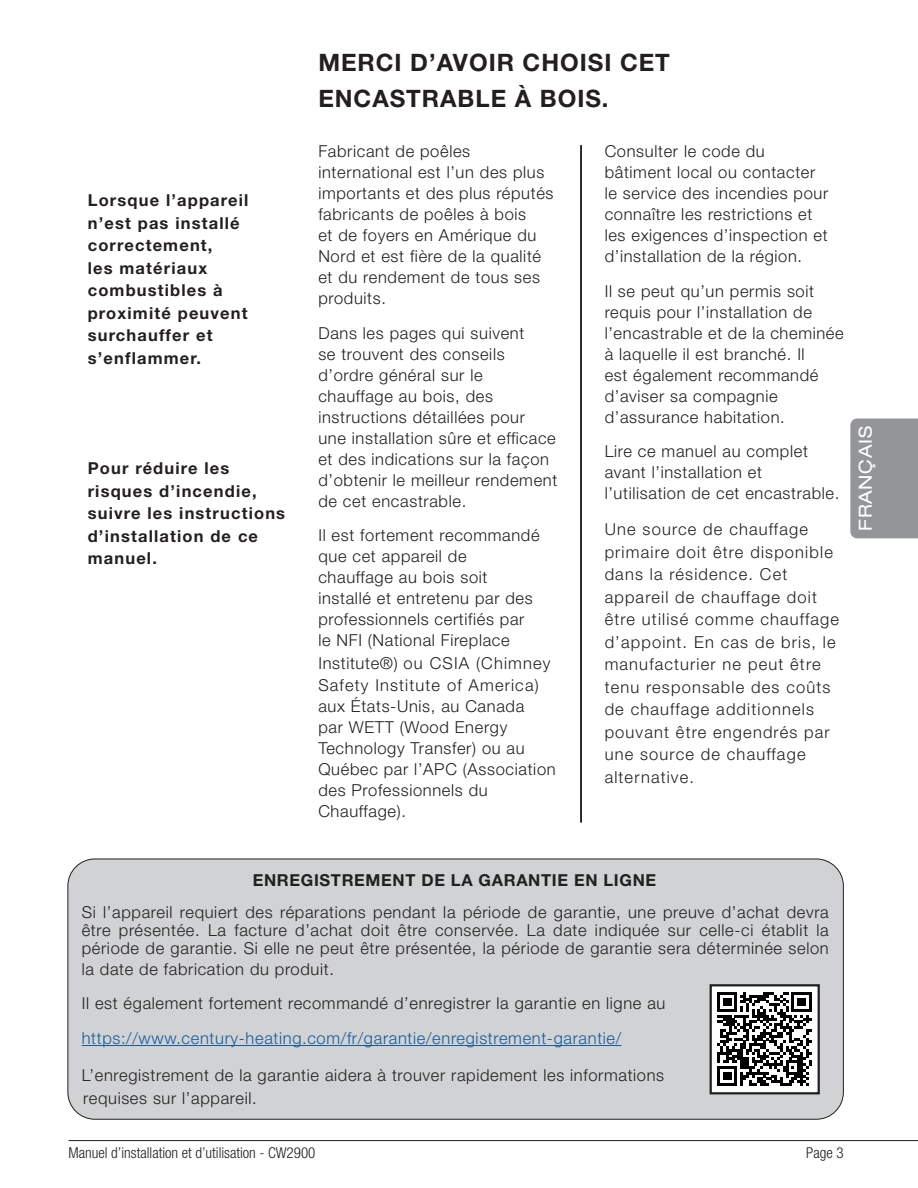
<style>
.page{position:relative;width:918px;height:1188px;background:#fff}
.page>*{position:absolute;margin:0;border:0;box-sizing:border-box;transform-origin:0 0}
.t1{font:700 24px/36px "Helvetica Neue LT Std";letter-spacing:.04em;color:#231f20}
.t2{font:expanded 18px "Helvetica Neue LT Std";letter-spacing:.04em;color:#fff}
.t3{font:300 16.5px/21px "Helvetica Neue LT Std";letter-spacing:.04em;color:#231f20}
.t4{font:300 16.5px/22.5px "Helvetica Neue LT Std";letter-spacing:.07em;color:#231f20}
.t5{font:700 16.5px/22.5px "Helvetica Neue LT Std";letter-spacing:.07em;color:#231f20}
.t6{font:300 16.5px "Helvetica Neue LT Std";letter-spacing:.04em;color:#175d9e}
.t7{font:700 16.5px "Helvetica Neue LT Std";letter-spacing:.04em;color:#231f20}
.t8{font:300 condensed 15px "Helvetica Neue LT Std";color:#231f20}
</style>
<div class="page">
<hr style="left:69px;top:1140px;width:849px;height:1px;background:#231f20">
<div style="left:850px;top:418px;width:68px;height:120px;background:#939598"></div>
<hr style="left:580px;top:145px;width:2px;height:678px;background:#231f20">
<div style="left:68px;top:859px;width:775px;height:260px;background:#d1d2d4;border-radius:27px"></div>
<hr style="left:82px;top:1045px;width:539px;height:1px;background:#175d9e">
<div style="left:711px;top:985px;width:108px;height:108px;background:#fff"></div>
<svg style="left:717px;top:992px;width:94px;height:94px"></svg>
<div style="left:710px;top:984px;width:110px;height:110px;border:2px solid #231f20"></div>
<p class="t5" style="left:88px;top:189px;width:162px">Lorsque l’appareil n’est pas installé correctement,<br>les matériaux combustibles à proximité peuvent surchauffer et s’enflammer.</p>
<p class="t5" style="left:88px;top:457px;width:199px">Pour réduire les risques d’incendie, suivre les instructions d’installation de ce manuel.</p>
<h1 class="t1" style="left:318px;top:44px;width:353px">MERCI D’AVOIR CHOISI CET<br>ENCASTRABLE À BOIS.</h1>
<p class="t3" style="left:318px;top:140px;width:237px">Fabricant de poêles international est l’un des plus importants et des plus réputés fabricants de poêles à bois<br>et de foyers en Amérique du<br>Nord et est fière de la qualité et du rendement de tous ses produits.</p>
<p class="t3" style="left:318px;top:322px;width:240px">Dans les pages qui suivent<br>se trouvent des conseils d’ordre général sur le chauffage au bois, des instructions détaillées pour<br>une installation sûre et efficace et des indications sur la façon d’obtenir le meilleur rendement de cet encastrable.</p>
<p class="t3" style="left:318px;top:524px;width:223px">Il est fortement recommandé que cet appareil de chauffage au bois soit installé et entretenu par des professionnels certifiés par le NFI (National Fireplace</p>
<p class="t4" style="left:318px;top:651px;width:234px">Institute®) ou CSIA (Chimney<br>Safety Institute of America)</p>
<p class="t3" style="left:318px;top:695px;width:239px">aux États-Unis, au Canada<br>par WETT (Wood Energy<br>Technology Transfer) ou au<br>Québec par l’APC (Association des Professionnels du<br>Chauffage).</p>
<p class="t3" style="left:605px;top:140px;width:225px">Consulter le code du bâtiment local ou contacter le service des incendies pour connaître les restrictions et les exigences d’inspection et d’installation de la région.</p>
<p class="t3" style="left:605px;top:280px;width:241px">Il se peut qu’un permis soit requis pour l’installation de l’encastrable et de la cheminée à laquelle il est branché. Il<br>est également recommandé d’aviser sa compagnie d’assurance habitation.</p>
<p class="t3" style="left:605px;top:440px;width:236px">Lire ce manuel au complet avant l’installation et l’utilisation de cet encastrable.</p>
<p class="t4" style="left:605px;top:518px;width:236px">Une source de chauffage primaire doit être disponible dans la résidence. Cet appareil de chauffage doit être utilisé comme chauffage d’appoint. En cas de bris, le manufacturier ne peut être tenu responsable des coûts de chauffage additionnels pouvant être engendrés par une source de chauffage alternative.</p>
<p class="t2" style="left:854px;top:531px;width:106px;rotate:-90deg">FRANÇAIS</p>
<p class="t7" style="left:253px;top:870px;width:405px">ENREGISTREMENT DE LA GARANTIE EN LIGNE</p>
<p class="t3" style="left:82px;top:903px;width:749px;line-height:18px;text-align:justify">Si l’appareil requiert des réparations pendant la période de garantie, une preuve d’achat devra être présentée. La facture d’achat doit être conservée. La date indiquée sur celle-ci établit la période de garantie. Si elle ne peut être présentée, la période de garantie sera déterminée selon</p>
<p class="t3" style="left:82px;top:951px;width:585px;line-height:34.5px">la date de fabrication du produit.<br>Il est également fortement recommandé d’enregistrer la garantie en ligne au</p>
<p class="t6" style="left:82px;top:1028px;width:541px">https://www.century-heating.com/fr/garantie/enregistrement-garantie/</p>
<p class="t3" style="left:82px;top:1064px;width:584px;line-height:22.5px">L’enregistrement de la garantie aidera à trouver rapidement les informations requises sur l’appareil.</p>
<p class="t8" style="left:69px;top:1144px;width:248px">Manuel d’installation et d’utilisation - CW2900</p>
<p class="t8" style="left:806px;top:1144px;width:39px">Page 3</p>
</div>
